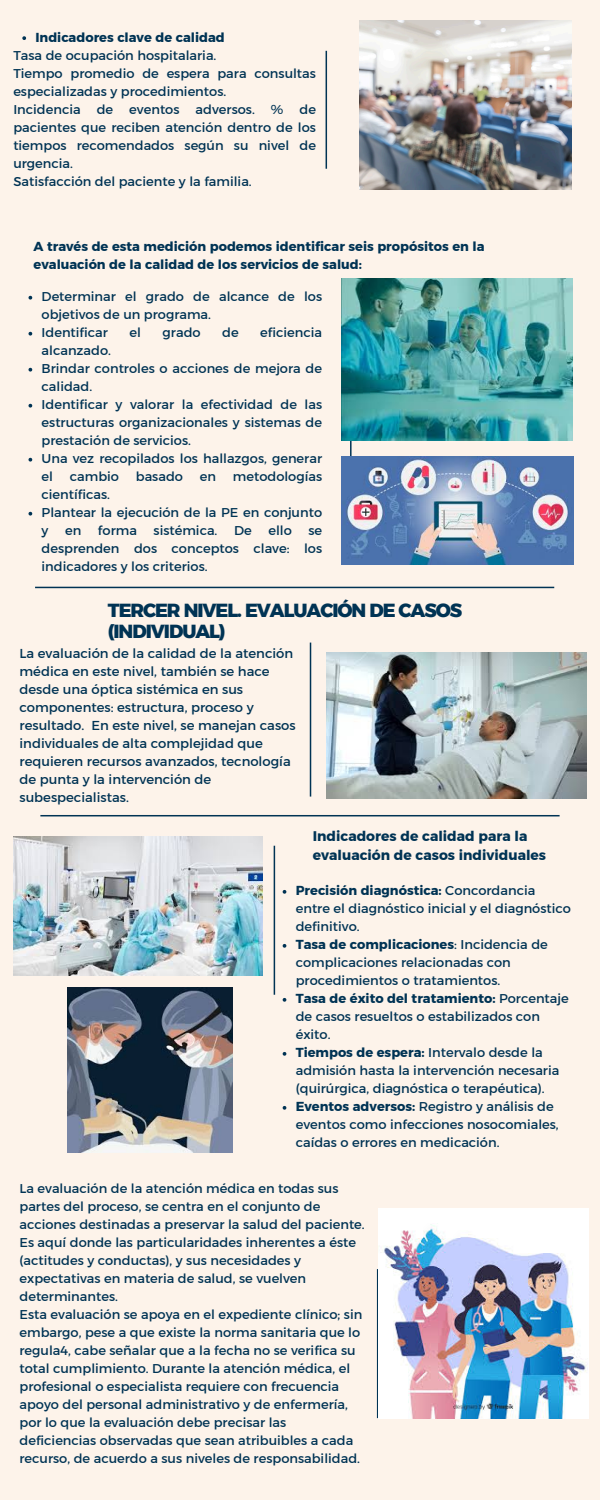
<style>
.page{position:relative;width:600px;height:1500px;background:#fdf3ea}
.page>*{position:absolute;margin:0;border:0;box-sizing:border-box;transform-origin:0 0}
.t1{font:700 18.9px/21px "Kief Montaser Extra";letter-spacing:-.055em;color:#003354}
.t2{font:13.9px/19.3px "Kief Montaser Bold";color:#003354}
.t3{font:13.2px/18px "Kief Montaser Regular";color:#003354}
.t4{font:13px/18px "Kief Montaser Regular";color:#003354}
.t5{font:13px/18px "Kief Montaser Bold";color:#003354}
.s1{font-family:"Kief Montaser Bold"}
</style>
<div class="page">
<hr style="left:35px;top:587px;width:519px;height:1px;background:#003354">
<hr style="left:40px;top:815px;width:520px;height:1px;background:#003354">
<hr style="left:326px;top:51px;width:1px;height:118px;background:#003354">
<hr style="left:274px;top:846px;width:1px;height:149px;background:#003354">
<hr style="left:350px;top:328px;width:2px;height:151px;background:#003354">
<hr style="left:310px;top:643px;width:1px;height:154px;background:#003354">
<img style="left:327px;top:653px;width:259px;height:145px">
<hr style="left:377px;top:1269px;width:1px;height:149px;background:#003354">
<img style="left:360px;top:20px;width:212px;height:170px">
<img style="left:341px;top:279px;width:231px;height:162px">
<img style="left:341px;top:457px;width:233px;height:108px">
<img style="left:13px;top:836px;width:249px;height:140px">
<img style="left:67px;top:987px;width:165px;height:165px">
<img style="left:378px;top:1208px;width:210px;height:210px">
<svg style="left:22px;top:36px;width:4px;height:4px"></svg>
<svg style="left:283px;top:890px;width:3px;height:4px"></svg>
<svg style="left:283px;top:944px;width:3px;height:4px"></svg>
<svg style="left:283px;top:998px;width:3px;height:4px"></svg>
<svg style="left:283px;top:1052px;width:3px;height:4px"></svg>
<svg style="left:283px;top:1106px;width:3px;height:4px"></svg>
<svg style="left:29px;top:296px;width:3px;height:4px"></svg>
<svg style="left:29px;top:332px;width:3px;height:4px"></svg>
<svg style="left:29px;top:368px;width:3px;height:4px"></svg>
<svg style="left:29px;top:404px;width:3px;height:4px"></svg>
<svg style="left:29px;top:458px;width:3px;height:4px"></svg>
<svg style="left:29px;top:512px;width:3px;height:4px"></svg>
<p class="t5" style="left:35px;top:28px;width:191px">Indicadores clave de calidad</p>
<p class="t4" style="left:13px;top:46px;width:205px">Tasa de ocupación hospitalaria.</p>
<p class="t4" style="left:13px;top:64px;width:304px">Tiempo promedio de espera para consultas especializadas y procedimientos.</p>
<p class="t4" style="left:13px;top:100px;width:304px;text-align:justify">Incidencia de eventos adversos. % de pacientes que reciben atención dentro de los tiempos recomendados según su nivel de urgencia.</p>
<p class="t4" style="left:13px;top:172px;width:240px">Satisfacción del paciente y la familia.</p>
<p class="t5" style="left:34px;top:237px;width:452px">A través de esta medición podemos identificar seis propósitos en la evaluación de la calidad de los servicios de salud:</p>
<p class="t4" style="left:42px;top:287px;width:282px">Determinar el grado de alcance de los objetivos de un programa.</p>
<p class="t4" style="left:42px;top:323px;width:68px">Identificar</p>
<p class="t4" style="left:130px;top:323px;width:13px">el</p>
<p class="t4" style="left:163px;top:323px;width:40px">grado</p>
<p class="t4" style="left:222px;top:323px;width:18px">de</p>
<p class="t4" style="left:260px;top:323px;width:63px">eficiencia</p>
<p class="t4" style="left:42px;top:341px;width:71px">alcanzado.</p>
<h1 class="t4" style="left:42px;top:359px;width:282px">Brindar controles o acciones de mejora de calidad.</h1>
<p class="t4" style="left:42px;top:395px;width:282px;text-align:justify">Identificar y valorar la efectividad de las estructuras organizacionales y sistemas de prestación de servicios.</p>
<p class="t4" style="left:42px;top:449px;width:282px">Una vez recopilados los hallazgos, generar el</p>
<p class="t4" style="left:70px;top:467px;width:51px">cambio</p>
<p class="t4" style="left:136px;top:467px;width:49px">basado</p>
<p class="t4" style="left:200px;top:467px;width:18px">en</p>
<p class="t4" style="left:233px;top:467px;width:91px">metodologías</p>
<p class="t4" style="left:42px;top:485px;width:70px">científicas.</p>
<p class="t4" style="left:42px;top:503px;width:282px">Plantear la ejecución de la PE en conjunto y</p>
<p class="t4" style="left:65px;top:521px;width:18px">en</p>
<p class="t4" style="left:98px;top:521px;width:41px">forma</p>
<p class="t4" style="left:154px;top:521px;width:65px">sistémica.</p>
<p class="t4" style="left:234px;top:521px;width:19px">De</p>
<p class="t4" style="left:268px;top:521px;width:25px">ello</p>
<p class="t4" style="left:42px;top:521px;width:282px;text-align:justify;text-indent:267px">se desprenden dos conceptos clave: los indicadores y los criterios.</p>
<p class="t1" style="left:108px;top:599px;width:356px">TERCER NIVEL. EVALUACIÓN DE CASOS (INDIVIDUAL)</p>
<p class="t3" style="left:20px;top:644px;width:278px">La evaluación de la calidad de la atención médica en este nivel, también se hace desde una óptica sistémica en sus componentes: estructura, proceso y resultado. En este nivel, se manejan casos individuales de alta complejidad que requieren recursos avanzados, tecnología de punta y la intervención de subespecialistas.</p>
<p class="t2" style="left:313px;top:826px;width:235px">Indicadores de calidad para la evaluación de casos individuales</p>
<p class="t4" style="left:296px;top:882px;width:277px"><span class="s1">Precisión diagnóstica:</span> Concordancia entre el diagnóstico inicial y el diagnóstico definitivo.</p>
<h2 class="t4" style="left:296px;top:936px;width:254px"><span class="s1">Tasa de complicaciones</span>: Incidencia de complicaciones relacionadas con procedimientos o tratamientos.</h2>
<p class="t4" style="left:296px;top:990px;width:274px"><span class="s1">Tasa de éxito del tratamiento:</span> Porcentaje de casos resueltos o estabilizados con éxito.</p>
<p class="t4" style="left:296px;top:1044px;width:265px"><span class="s1">Tiempos de espera:</span> Intervalo desde la admisión hasta la intervención necesaria (quirúrgica, diagnóstica o terapéutica).</p>
<p class="t4" style="left:296px;top:1098px;width:264px"><span class="s1">Eventos adversos:</span> Registro y análisis de eventos como infecciones nosocomiales, caídas o errores en medicación.</p>
<p class="t4" style="left:20px;top:1179px;width:347px">La evaluación de la atención médica en todas sus partes del proceso, se centra en el conjunto de acciones destinadas a preservar la salud del paciente.<br>Es aquí donde las particularidades inherentes a éste (actitudes y conductas), y sus necesidades y expectativas en materia de salud, se vuelven determinantes.</p>
<p class="t4" style="left:20px;top:1305px;width:344px">Esta evaluación se apoya en el expediente clínico; sin embargo, pese a que existe la norma sanitaria que lo regula4, cabe señalar que a la fecha no se verifica su total cumplimiento. Durante la atención médica, el profesional o especialista requiere con frecuencia apoyo del personal administrativo y de enfermería, por lo que la evaluación debe precisar las deficiencias observadas que sean atribuibles a cada recurso, de acuerdo a sus niveles de responsabilidad.</p>
</div>
